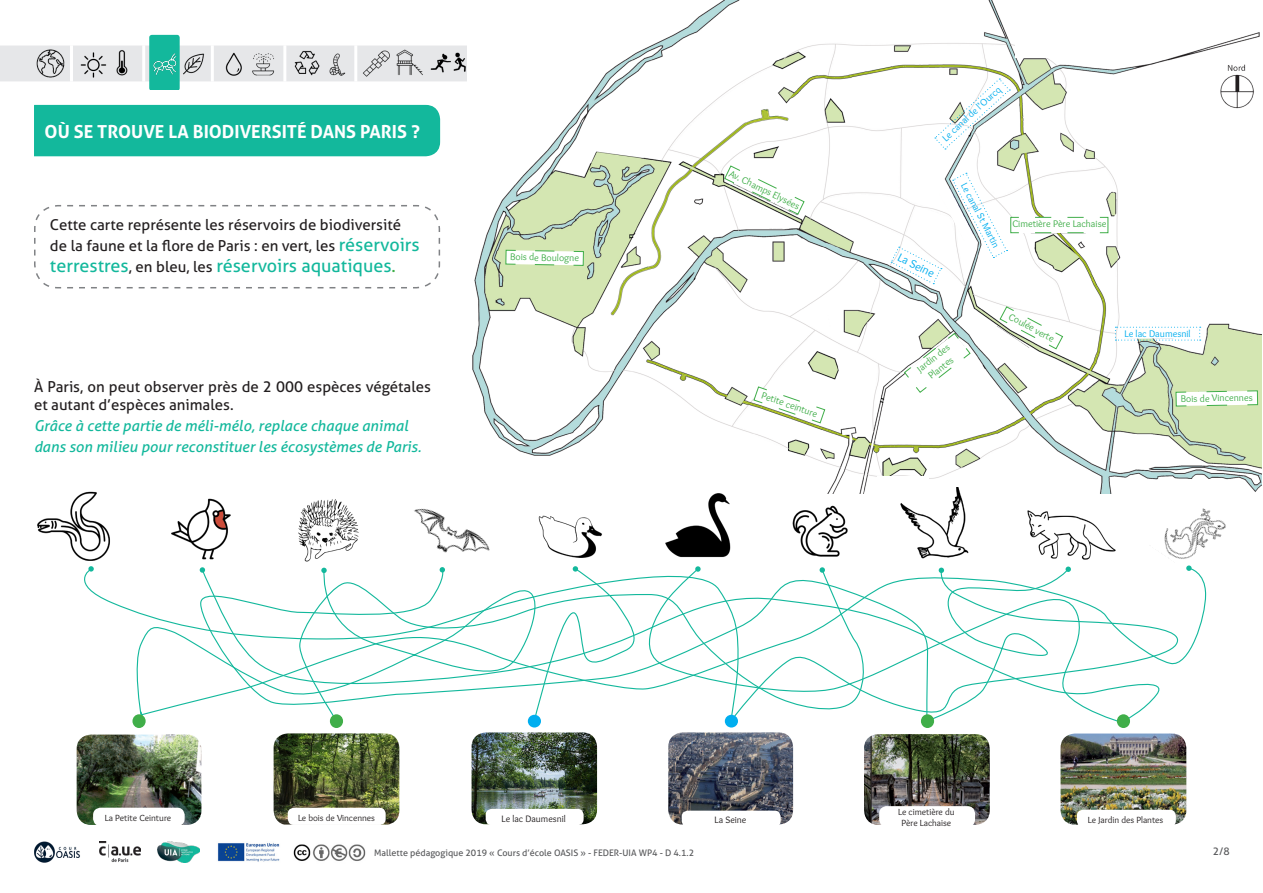
<style>
.page{position:relative;width:1263px;height:893px;background:#fff}
.page>*{position:absolute;margin:0;border:0;box-sizing:border-box;transform-origin:0 0}
.Texte_standard{font:18px "Aller";color:#13b89c}
.Titre_sur_fond_vert{font:700 18px "Aller";color:#fff}
.Texte_standard-2{font:15px/18px "Aller";color:#231f20}
.Consignes{font:italic 15px/21px "Aller";color:#13b89c}
.Consigne{font:11.85px "Overlock";color:#00aeef}
.t1{font:10.5px "Aller";color:#57585a}
.Consigne-2{font:9.9px/11.9px "Overlock";color:#40ae49;text-align:center}
.Consigne-3{font:9.9px "Overlock";color:#00aeef}
.Texte_standard-3{font:9.6px "Overlock";color:#231f20}
.Texte_standard-4{font:9.15px "Overlock";color:#231f20}
.t2{font:9px "Aller";color:#57585a}
.s1{font-size:18px;color:#13b89c}
.s2{font-size:15px;color:#231f20}
.s3{color:#40ae49}
</style>
<div class="page">
<div style="left:34px;top:105px;width:406px;height:51px;background:#13b89c"></div>
<img style="left:99px;top:841px;width:42px;height:21px">
<img style="left:217px;top:843px;width:63px;height:19px">
<img style="left:157px;top:841px;width:43px;height:22px">
<img style="left:34px;top:841px;width:21px;height:22px">
<img style="left:56px;top:846px;width:24px;height:12px">
<img style="left:293px;top:844px;width:73px;height:17px">
<div style="left:0;top:46px;width:467px;height:35px;background:#e6e7e9"></div>
<img style="left:79px;top:51px;width:29px;height:27px">
<img style="left:294px;top:50px;width:26px;height:27px">
<img style="left:113px;top:48px;width:17px;height:28px">
<img style="left:361px;top:47px;width:64px;height:32px">
<img style="left:324px;top:52px;width:24px;height:26px">
<hr style="left:70px;top:45px;width:3px;height:37px;background:#fff">
<hr style="left:142px;top:45px;width:3px;height:37px;background:#fff">
<hr style="left:211px;top:45px;width:3px;height:37px;background:#fff">
<hr style="left:283px;top:45px;width:3px;height:37px;background:#fff">
<hr style="left:354px;top:45px;width:3px;height:37px;background:#fff">
<img style="left:430px;top:51px;width:37px;height:22px">
<img style="left:36px;top:49px;width:29px;height:29px">
<img style="left:180px;top:51px;width:26px;height:26px">
<div style="left:149px;top:35px;width:31px;height:55px;background:#13b89c;border-radius:3px"></div>
<img style="left:153px;top:53px;width:24px;height:22px">
<img style="left:222px;top:51px;width:24px;height:27px">
<img style="left:251px;top:50px;width:26px;height:28px">
<svg style="left:88px;top:566px;width:6px;height:6px"></svg>
<svg style="left:140px;top:567px;width:1067px;height:149px"></svg>
<svg style="left:139px;top:710px;width:5px;height:6px"></svg>
<svg style="left:34px;top:205px;width:407px;height:84px"></svg>
<img style="left:472px;top:0;width:790px;height:493px">
<img style="left:77px;top:735px;width:124px;height:90px">
<div style="left:93px;top:808px;width:92px;height:18px;background:#fff;border-radius:7px"></div>
<img style="left:1210px;top:54px;width:52px;height:58px">
<svg style="left:505px;top:250px;width:79px;height:16px"></svg>
<svg style="left:724px;top:165px;width:81px;height:50px"></svg>
<svg style="left:1175px;top:390px;width:83px;height:17px"></svg>
<svg style="left:753px;top:386px;width:72px;height:37px"></svg>
<svg style="left:904px;top:333px;width:67px;height:60px"></svg>
<div style="left:1015px;top:43px;width:61px;height:14px;background:#fff"></div>
<div style="left:1164px;top:479px;width:61px;height:14px;background:#fff"></div>
<svg style="left:1065px;top:566px;width:55px;height:7px"></svg>
<div style="left:877px;top:476px;width:52px;height:14px;background:#fff"></div>
<svg style="left:981px;top:306px;width:82px;height:57px"></svg>
<svg style="left:1115px;top:324px;width:86px;height:17px"></svg>
<svg style="left:935px;top:79px;width:75px;height:70px"></svg>
<svg style="left:890px;top:173px;width:218px;height:111px"></svg>
<img style="left:274px;top:733px;width:125px;height:92px">
<div style="left:288px;top:808px;width:98px;height:17px;background:#fff;border-radius:6px"></div>
<img style="left:471px;top:732px;width:126px;height:92px">
<div style="left:486px;top:809px;width:98px;height:16px;background:#fff;border-radius:6px"></div>
<img style="left:864px;top:734px;width:126px;height:91px">
<img style="left:1060px;top:733px;width:126px;height:92px">
<img style="left:668px;top:732px;width:125px;height:92px">
<div style="left:682px;top:811px;width:99px;height:16px;background:#fff;border-radius:6px"></div>
<div style="left:1077px;top:810px;width:99px;height:17px;background:#fff;border-radius:6px"></div>
<div style="left:879px;top:806px;width:96px;height:21px;background:#fff;border-radius:8px"></div>
<img style="left:900px;top:487px;width:84px;height:71px">
<img style="left:538px;top:515px;width:64px;height:43px">
<img style="left:37px;top:491px;width:73px;height:70px">
<img style="left:171px;top:498px;width:60px;height:62px">
<img style="left:665px;top:493px;width:66px;height:65px">
<img style="left:1019px;top:490px;width:105px;height:70px">
<img style="left:792px;top:505px;width:56px;height:52px">
<img style="left:388px;top:473px;width:127px;height:116px">
<img style="left:298px;top:499px;width:61px;height:63px">
<img style="left:1145px;top:488px;width:98px;height:96px">
<div style="left:725px;top:715px;width:13px;height:12px;background:#00aeef;border-radius:50%"></div>
<div style="left:528px;top:715px;width:13px;height:12px;background:#00aeef;border-radius:50%"></div>
<div style="left:921px;top:714px;width:13px;height:14px;background:#40ae49;border-radius:50%"></div>
<div style="left:132px;top:714px;width:14px;height:14px;background:#40ae49;border-radius:50%"></div>
<div style="left:1117px;top:714px;width:13px;height:14px;background:#40ae49;border-radius:50%"></div>
<div style="left:330px;top:714px;width:13px;height:14px;background:#40ae49;border-radius:50%"></div>
<p class="Titre_sur_fond_vert" style="left:45px;top:121px;width:377px">OÙ SE TROUVE LA BIODIVERSITÉ DANS PARIS ?</p>
<p class="Texte_standard-2" style="left:50px;top:214px;width:371px;line-height:21px">Cette carte représente les réservoirs de biodiversité de la faune et la flore de Paris : en vert, les <span class="s1">réservoirs</span></p>
<p class="Texte_standard" style="left:50px;top:254px;width:347px">terrestres<span class="s2">, en bleu, les</span> réservoirs aquatiques<span class="s3">.</span></p>
<p class="Texte_standard-2" style="left:34px;top:378px;width:398px">À Paris, on peut observer près de 2 000 espèces végétales et autant d’espèces animales.</p>
<p class="Consignes" style="left:34px;top:415px;width:389px">Grâce à cette partie de méli-mélo, replace chaque animal dans son milieu pour reconstituer les écosystèmes de Paris.</p>
<p class="Consigne-2" style="left:510px;top:251px;width:71px;rotate:1deg">Bois de Boulogne</p>
<p class="Consigne-2" style="left:732px;top:168px;width:79px;rotate:26deg">Av. Champs Elysées</p>
<p class="Consigne-2" style="left:764px;top:389px;width:60px;rotate:19deg">Petite ceinture</p>
<p class="Consigne-3" style="left:940px;top:135px;width:77px;rotate:-43deg">Le canal de l’Ourcq</p>
<p class="Consigne" style="left:902px;top:250px;width:41px;rotate:27deg">La Seine</p>
<p class="Consigne-3" style="left:968px;top:181px;width:73px;rotate:62deg">Le canal St Martin</p>
<p class="Consigne-2" style="left:1012px;top:218px;width:96px">Cimetière Père Lachaise</p>
<p class="Consigne-2" style="left:915px;top:365px;width:40px;rotate:-38deg">Jardin des<br>Plantes</p>
<p class="Consigne-2" style="left:1012px;top:311px;width:52px;rotate:28deg">Coulée verte</p>
<p class="Consigne-3" style="left:1124px;top:328px;width:68px">Le lac Daumesnil</p>
<p class="Consigne-2" style="left:1181px;top:393px;width:73px;rotate:-1deg">Bois de Vincennes</p>
<p class="Texte_standard-4" style="left:105px;top:813px;width:68px">La Petite Ceinture</p>
<p class="Texte_standard-4" style="left:898px;top:807px;width:58px">Le cimetière du</p>
<p class="Texte_standard-4" style="left:901px;top:818px;width:51px">Père Lachaise</p>
<p class="Texte_standard-4" style="left:298px;top:813px;width:79px">Le bois de Vincennes</p>
<p class="Texte_standard-3" style="left:502px;top:813px;width:66px">Le lac Daumesnil</p>
<p class="Texte_standard-3" style="left:714px;top:815px;width:33px">La Seine</p>
<p class="Texte_standard-4" style="left:1088px;top:815px;width:77px">Le Jardin des Plantes</p>
<p class="t2" style="left:374px;top:847px;width:321px">Mallette pédagogique 2019 « Cours d’école OASIS » - FEDER-UIA WP4 - D 4.1.2</p>
<p class="t1" style="left:1213px;top:845px;width:18px">2/8</p>
</div>
